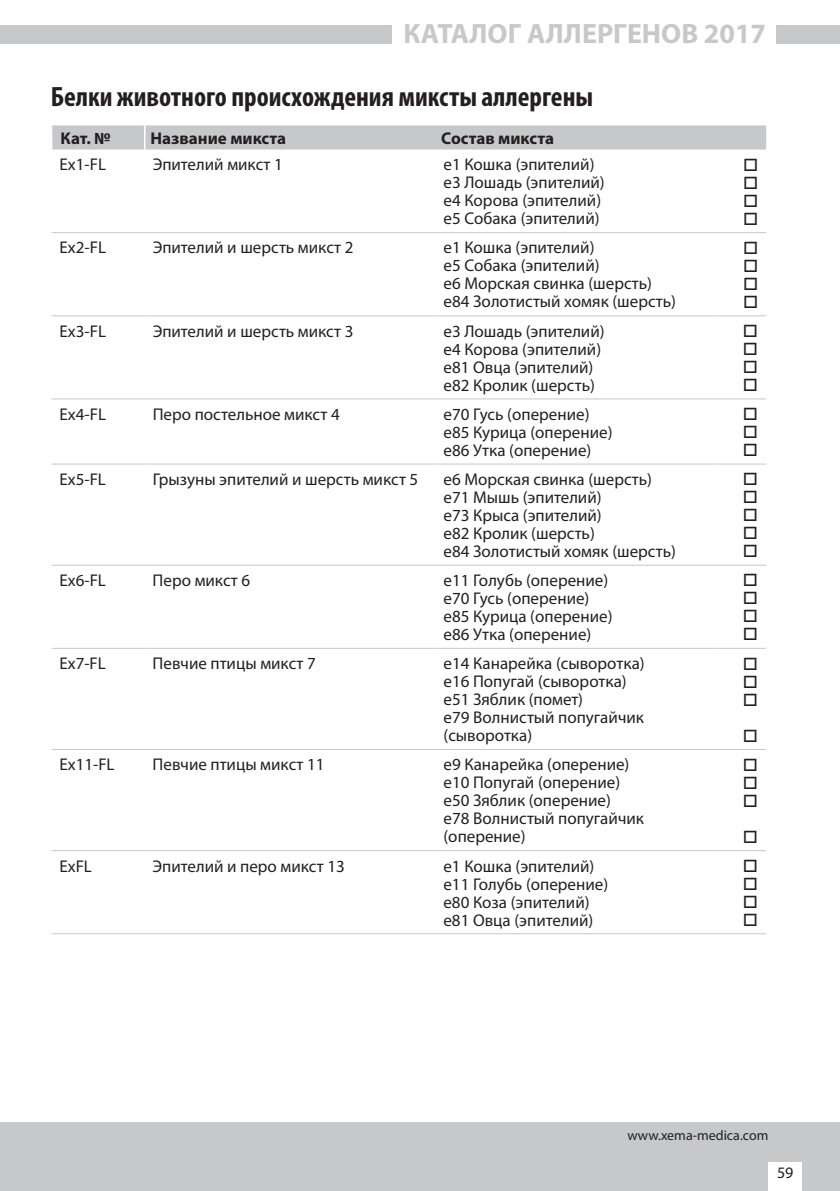
<style>
.page{position:relative;width:840px;height:1191px;background:#fff}
.page>*{position:absolute;margin:0;border:0;box-sizing:border-box;transform-origin:0 0}
.t1{font:700 condensed 28px "Myriad Pro";color:#231f20}
.t2{font:700 28px "Myriad Pro";color:#c7c8ca}
.t3{font:17px/18px "Myriad Pro";color:#231f20}
.t4{font:17px/18px "Wingdings";color:#231f20;text-align:justify}
.t5{font:700 17px "Myriad Pro";color:#231f20}
.t6{font:16px "Myriad Pro";color:#231f20}
.t7{font:14px "Myriad Pro";color:#231f20}
</style>
<div class="page">
<div style="left:0;top:1121px;width:839px;height:70px;background:#c7c8ca"></div>
<div style="left:0;top:25px;width:391px;height:18px;background:#c7c8ca"></div>
<div style="left:776px;top:25px;width:63px;height:18px;background:#c7c8ca"></div>
<div style="left:768px;top:1162px;width:33px;height:29px;background:#fff"></div>
<hr style="left:51px;top:232px;width:94px;height:1px;background:#c7c8ca">
<hr style="left:145px;top:232px;width:290px;height:1px;background:#c7c8ca">
<hr style="left:435px;top:232px;width:278px;height:1px;background:#c7c8ca">
<hr style="left:713px;top:232px;width:52px;height:1px;background:#c7c8ca">
<hr style="left:51px;top:315px;width:94px;height:1px;background:#c7c8ca">
<hr style="left:145px;top:315px;width:290px;height:1px;background:#c7c8ca">
<hr style="left:435px;top:315px;width:278px;height:1px;background:#c7c8ca">
<hr style="left:713px;top:315px;width:52px;height:1px;background:#c7c8ca">
<hr style="left:51px;top:398px;width:94px;height:1px;background:#c7c8ca">
<hr style="left:145px;top:398px;width:290px;height:1px;background:#c7c8ca">
<hr style="left:435px;top:398px;width:278px;height:1px;background:#c7c8ca">
<hr style="left:713px;top:398px;width:52px;height:1px;background:#c7c8ca">
<hr style="left:51px;top:463px;width:94px;height:1px;background:#c7c8ca">
<hr style="left:145px;top:463px;width:290px;height:1px;background:#c7c8ca">
<hr style="left:435px;top:463px;width:278px;height:1px;background:#c7c8ca">
<hr style="left:713px;top:463px;width:52px;height:1px;background:#c7c8ca">
<hr style="left:51px;top:565px;width:94px;height:1px;background:#c7c8ca">
<hr style="left:145px;top:565px;width:290px;height:1px;background:#c7c8ca">
<hr style="left:435px;top:565px;width:278px;height:1px;background:#c7c8ca">
<hr style="left:713px;top:565px;width:52px;height:1px;background:#c7c8ca">
<hr style="left:51px;top:648px;width:94px;height:1px;background:#c7c8ca">
<hr style="left:145px;top:648px;width:290px;height:1px;background:#c7c8ca">
<hr style="left:435px;top:648px;width:278px;height:1px;background:#c7c8ca">
<hr style="left:713px;top:648px;width:52px;height:1px;background:#c7c8ca">
<hr style="left:51px;top:749px;width:94px;height:1px;background:#c7c8ca">
<hr style="left:145px;top:749px;width:290px;height:1px;background:#c7c8ca">
<hr style="left:435px;top:749px;width:278px;height:1px;background:#c7c8ca">
<hr style="left:713px;top:749px;width:52px;height:1px;background:#c7c8ca">
<hr style="left:51px;top:850px;width:94px;height:1px;background:#c7c8ca">
<hr style="left:145px;top:850px;width:290px;height:1px;background:#c7c8ca">
<hr style="left:435px;top:850px;width:278px;height:1px;background:#c7c8ca">
<hr style="left:713px;top:850px;width:52px;height:1px;background:#c7c8ca">
<hr style="left:51px;top:933px;width:94px;height:1px;background:#c7c8ca">
<hr style="left:145px;top:933px;width:290px;height:1px;background:#c7c8ca">
<hr style="left:435px;top:933px;width:278px;height:1px;background:#c7c8ca">
<hr style="left:713px;top:933px;width:52px;height:1px;background:#c7c8ca">
<div style="left:52px;top:125px;width:713px;height:24px;background:#c7c8ca"></div>
<h1 class="t2" style="left:403px;top:16px;width:364px">КАТАЛОГ АЛЛЕРГЕНОВ 2017</h1>
<h1 class="t1" style="left:51px;top:79px;width:543px">Белки животного происхождения миксты аллергены</h1>
<p class="t5" style="left:61px;top:127px;width:52px">Кат. №</p>
<p class="t5" style="left:150px;top:127px;width:137px">Название микста</p>
<p class="t5" style="left:441px;top:127px;width:114px">Состав микста</p>
<p class="t3" style="left:59px;top:155px;width:48px">Ex1-FL</p>
<p class="t3" style="left:153px;top:155px;width:132px">Эпителий микст 1</p>
<p class="t3" style="left:443px;top:155px;width:162px">e1 Кошка (эпителий) e3 Лошадь (эпителий) e4 Корова (эпителий) e5 Собака (эпителий)</p>
<p class="t4" style="left:742px;top:156px;width:17px">□ □ □ □</p>
<p class="t3" style="left:59px;top:238px;width:48px">Ex2-FL</p>
<p class="t3" style="left:153px;top:238px;width:202px">Эпителий и шерсть микст 2</p>
<p class="t3" style="left:443px;top:238px;width:234px">e1 Кошка (эпителий)<br>e5 Собака (эпителий)<br>e6 Морская свинка (шерсть) e84 Золотистый хомяк (шерсть)</p>
<p class="t4" style="left:742px;top:239px;width:17px">□ □ □ □</p>
<p class="t3" style="left:59px;top:322px;width:48px">Ex3-FL</p>
<p class="t3" style="left:153px;top:322px;width:202px">Эпителий и шерсть микст 3</p>
<p class="t3" style="left:443px;top:322px;width:162px">e3 Лошадь (эпителий) e4 Корова (эпителий) e81 Овца (эпителий) e82 Кролик (шерсть)</p>
<p class="t4" style="left:742px;top:322px;width:17px">□ □ □ □</p>
<p class="t3" style="left:59px;top:405px;width:48px">Ex4-FL</p>
<p class="t3" style="left:153px;top:405px;width:188px">Перо постельное микст 4</p>
<p class="t3" style="left:443px;top:405px;width:170px">e70 Гусь (оперение) e85 Курица (оперение) e86 Утка (оперение)</p>
<p class="t4" style="left:742px;top:405px;width:17px">□ □ □</p>
<p class="t3" style="left:59px;top:470px;width:48px">Ex5-FL</p>
<p class="t3" style="left:152px;top:470px;width:267px">Грызуны эпителий и шерсть микст 5</p>
<p class="t3" style="left:443px;top:470px;width:234px">e6 Морская свинка (шерсть) e71 Мышь (эпителий)<br>e73 Крыса (эпителий)<br>e82 Кролик (шерсть)<br>e84 Золотистый хомяк (шерсть)</p>
<p class="t4" style="left:742px;top:470px;width:17px">□ □ □ □ □</p>
<p class="t3" style="left:59px;top:571px;width:48px">Ex6-FL</p>
<p class="t3" style="left:152px;top:571px;width:99px">Перо микст 6</p>
<p class="t3" style="left:443px;top:571px;width:170px">e11 Голубь (оперение) e70 Гусь (оперение) e85 Курица (оперение) e86 Утка (оперение)</p>
<p class="t4" style="left:742px;top:571px;width:17px">□ □ □ □</p>
<p class="t3" style="left:59px;top:654px;width:48px">Ex7-FL</p>
<p class="t3" style="left:152px;top:654px;width:165px">Певчие птицы микст 7</p>
<p class="t3" style="left:443px;top:654px;width:203px">e14 Канарейка (сыворотка) e16 Попугай (сыворотка) e51 Зяблик (помет)<br>e79 Волнистый попугайчик (сыворотка)</p>
<p class="t4" style="left:742px;top:655px;width:17px">□ □ □</p>
<p class="t3" style="left:59px;top:755px;width:57px">Ex11-FL</p>
<p class="t3" style="left:152px;top:755px;width:173px">Певчие птицы микст 11</p>
<p class="t3" style="left:443px;top:755px;width:202px">e9 Канарейка (оперение) e10 Попугай (оперение) e50 Зяблик (оперение)<br>e78 Волнистый попугайчик (оперение)</p>
<p class="t4" style="left:742px;top:756px;width:17px">□ □ □</p>
<p class="t3" style="left:59px;top:856px;width:34px">ExFL</p>
<p class="t3" style="left:152px;top:856px;width:194px">Эпителий и перо микст 13</p>
<p class="t3" style="left:443px;top:856px;width:166px">e1 Кошка (эпителий) e11 Голубь (оперение) e80 Коза (эпителий) e81 Овца (эпителий)</p>
<p class="t4" style="left:742px;top:857px;width:17px">□ □ □ □</p>
<p class="t7" style="left:627px;top:1126px;width:142px">www.xema-medica.com</p>
<p class="t6" style="left:776px;top:1163px;width:18px">59</p>
</div>
